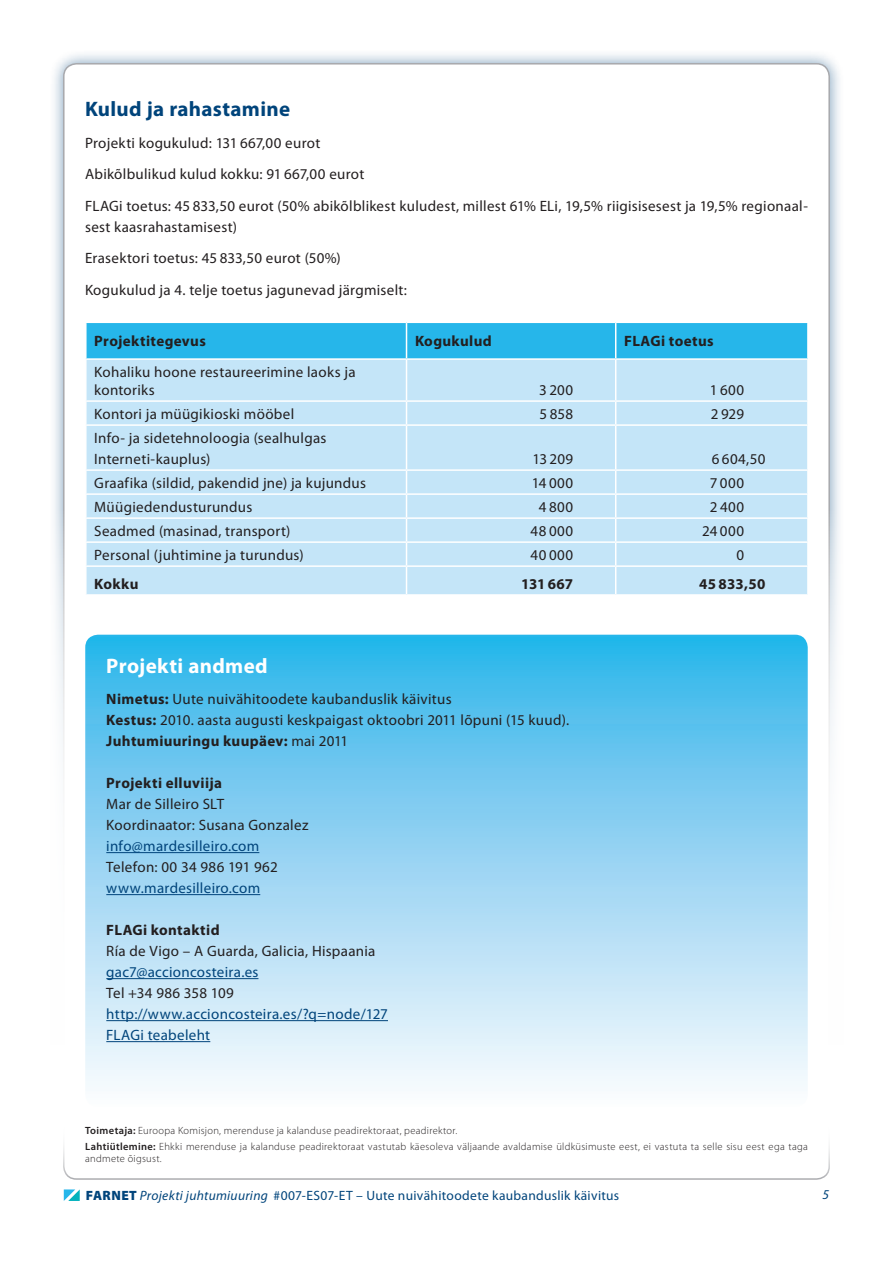
<style>
.page{position:relative;width:893px;height:1263px;background:#fff}
.page>*{position:absolute;margin:0;border:0;box-sizing:border-box;transform-origin:0 0}
.t1{font:700 21px "Myriad Pro";letter-spacing:.015em;color:#00447b}
.t2{font:700 21px "Myriad Pro";letter-spacing:.015em;color:#fff}
.t3{font:15px/31.5px "Myriad Pro";letter-spacing:.02em;color:#231f20}
.t4{font:15px/21px "Myriad Pro";letter-spacing:.02em;color:#00447b}
.t5{font:700 15px "Myriad Pro";letter-spacing:.025em;color:#231f20}
.t6{font:13.5px "Myriad Pro";letter-spacing:.02em;color:#00447b}
.t7{font:italic 13.5px "Myriad Pro";color:#00447b}
.t8{font:300 10.5px/16.2px "Myriad Pro";letter-spacing:.03em;color:#231f20}
.s1{font-weight:700}
.s2{font-weight:600}
.s3{font-weight:900}
.s4{font-style:italic}
</style>
<div class="page">
<div style="left:49px;top:49px;width:795px;height:1165px;background:#00447b;opacity:.5"></div>
<div style="left:64px;top:64px;width:765px;height:1135px;background:#fff;border-radius:13px"></div>
<div style="left:0;top:510px;width:893px;height:753px;background:#fff"></div>
<svg style="left:63px;top:1146px;width:767px;height:34px"></svg>
<svg style="left:64px;top:1189px;width:16px;height:12px"></svg>
<svg style="left:85px;top:635px;width:723px;height:452px;background:#94d5f3"></svg>
<hr style="left:106px;top:852px;width:153px;height:1px;background:#00447b">
<hr style="left:106px;top:894px;width:154px;height:1px;background:#00447b">
<hr style="left:106px;top:978px;width:152px;height:1px;background:#00447b">
<hr style="left:106px;top:1020px;width:282px;height:1px;background:#00447b">
<hr style="left:106px;top:1041px;width:104px;height:1px;background:#00447b">
<div style="left:87px;top:323px;width:720px;height:35px;background:#26b6ea"></div>
<div style="left:87px;top:360px;width:720px;height:234px;background:#c4e5f8"></div>
<hr style="left:406px;top:323px;width:1px;height:35px;background:#fff">
<hr style="left:615px;top:323px;width:1px;height:35px;background:#fff">
<hr style="left:406px;top:360px;width:1px;height:40px;background:#fff">
<hr style="left:615px;top:360px;width:1px;height:40px;background:#fff">
<hr style="left:85px;top:400px;width:321px;height:2px;background:#fff">
<hr style="left:406px;top:400px;width:210px;height:2px;background:#fff">
<svg style="left:406px;top:402px;width:1px;height:22px"></svg>
<hr style="left:616px;top:400px;width:193px;height:2px;background:#fff">
<svg style="left:615px;top:402px;width:1px;height:22px"></svg>
<hr style="left:85px;top:424px;width:321px;height:2px;background:#fff">
<hr style="left:406px;top:424px;width:210px;height:2px;background:#fff">
<hr style="left:406px;top:426px;width:1px;height:43px;background:#fff">
<hr style="left:616px;top:424px;width:193px;height:2px;background:#fff">
<hr style="left:615px;top:426px;width:1px;height:43px;background:#fff">
<hr style="left:85px;top:469px;width:321px;height:2px;background:#fff">
<hr style="left:406px;top:469px;width:210px;height:2px;background:#fff">
<hr style="left:616px;top:469px;width:193px;height:2px;background:#fff">
<hr style="left:85px;top:493px;width:321px;height:2px;background:#fff">
<hr style="left:406px;top:493px;width:210px;height:2px;background:#fff">
<hr style="left:616px;top:493px;width:193px;height:2px;background:#fff">
<hr style="left:85px;top:517px;width:321px;height:2px;background:#fff">
<hr style="left:406px;top:517px;width:210px;height:2px;background:#fff">
<hr style="left:616px;top:517px;width:193px;height:2px;background:#fff">
<hr style="left:85px;top:541px;width:321px;height:2px;background:#fff">
<hr style="left:406px;top:541px;width:210px;height:2px;background:#fff">
<hr style="left:616px;top:541px;width:193px;height:2px;background:#fff">
<hr style="left:85px;top:565px;width:321px;height:2px;background:#fff">
<hr style="left:406px;top:565px;width:210px;height:2px;background:#fff">
<svg style="left:406px;top:471px;width:1px;height:123px"></svg>
<hr style="left:616px;top:565px;width:193px;height:2px;background:#fff">
<svg style="left:615px;top:471px;width:1px;height:123px"></svg>
<h1 class="t1" style="left:85px;top:95px;width:207px">Kulud ja rahastamine</h1>
<p class="t3" style="left:85px;top:127px;width:724px">Projekti kogukulud: 131 667,00 eurot<br>Abikõlbulikud kulud kokku: 91 667,00 eurot<br>FLAGi toetus: 45 833,50 eurot (50% abikõlblikest kuludest, millest 61% ELi, 19,5% riigisisesest ja 19,5% regionaal-</p>
<p class="t3" style="left:85px;top:211px;width:323px">sest kaasrahastamisest)<br>Erasektori toetus: 45 833,50 eurot (50%)<br>Kogukulud ja 4. telje toetus jagunevad järgmiselt:</p>
<p class="t5" style="left:94px;top:331px;width:113px">Projektitegevus</p>
<p class="t5" style="left:415px;top:331px;width:78px">Kogukulud</p>
<p class="t5" style="left:624px;top:331px;width:91px">FLAGi toetus</p>
<p class="t3" style="left:94px;top:362px;width:263px;line-height:18px">Kohaliku hoone restaureerimine laoks ja kontoriks</p>
<p class="t3" style="left:539px;top:374px;width:35px">3 200</p>
<p class="t3" style="left:710px;top:374px;width:36px">1 600</p>
<p class="t3" style="left:94px;top:398px;width:202px">Kontori ja müügikioski mööbel</p>
<p class="t3" style="left:540px;top:398px;width:35px">5 858</p>
<p class="t3" style="left:711px;top:398px;width:35px">2 929</p>
<p class="t3" style="left:94px;top:427px;width:234px;line-height:21px">Info- ja sidetehnoloogia (sealhulgas<br>Interneti-kauplus)</p>
<p class="t3" style="left:532px;top:443px;width:42px">13 209</p>
<p class="t3" style="left:712px;top:443px;width:55px">6 604,50</p>
<p class="t3" style="left:94px;top:467px;width:273px">Graafika (sildid, pakendid jne) ja kujundus</p>
<p class="t3" style="left:532px;top:467px;width:43px">14 000</p>
<p class="t3" style="left:710px;top:467px;width:36px">7 000</p>
<p class="t3" style="left:94px;top:491px;width:160px">Müügiedendusturundus</p>
<p class="t3" style="left:539px;top:491px;width:36px">4 800</p>
<p class="t3" style="left:710px;top:491px;width:36px">2 400</p>
<p class="t3" style="left:94px;top:515px;width:198px">Seadmed (masinad, transport)</p>
<p class="t3" style="left:531px;top:515px;width:44px">48 000</p>
<p class="t3" style="left:702px;top:515px;width:43px">24 000</p>
<p class="t3" style="left:94px;top:539px;width:211px">Personal (juhtimine ja turundus)</p>
<p class="t3" style="left:531px;top:539px;width:44px">40 000</p>
<p class="t3" style="left:736px;top:539px;width:9px">0</p>
<p class="t5" style="left:94px;top:574px;width:46px">Kokku</p>
<p class="t5" style="left:521px;top:574px;width:53px">131 667</p>
<p class="t5" style="left:699px;top:574px;width:68px">45 833,50</p>
<h1 class="t2" style="left:106px;top:652px;width:163px">Projekti andmed</h1>
<p class="t3" style="left:106px;top:688px;width:464px;line-height:21px"><span class="s1">Nimetus:</span> Uute nuivähitoodete kaubanduslik käivitus<br><span class="s1">Kestus:</span> 2010. aasta augusti keskpaigast oktoobri 2011 lõpuni (15 kuud).<br><span class="s1">Juhtumiuuringu kuupäev:</span> mai 2011</p>
<p class="t5" style="left:106px;top:773px;width:117px">Projekti elluviija</p>
<p class="t3" style="left:106px;top:793px;width:204px;line-height:21px">Mar de Silleiro SLT<br>Koordinaator: Susana Gonzalez</p>
<p class="t4" style="left:106px;top:835px;width:154px">info@mardesilleiro.com</p>
<p class="t3" style="left:106px;top:851px;width:173px">Telefon: 00 34 986 191 962</p>
<p class="t4" style="left:106px;top:877px;width:155px">www.mardesilleiro.com</p>
<p class="t5" style="left:106px;top:920px;width:115px">FLAGi kontaktid</p>
<p class="t3" style="left:106px;top:935px;width:271px">Ría de Vigo – A Guarda, Galicia, Hispaania</p>
<p class="t4" style="left:106px;top:961px;width:154px">gac7@accioncosteira.es</p>
<p class="t3" style="left:106px;top:977px;width:129px">Tel +34 986 358 109</p>
<p class="t4" style="left:106px;top:1003px;width:283px">http://www.accioncosteira.es/?q=node/127<br>FLAGi teabeleht</p>
<p class="t8" style="left:85px;top:1122px;width:724px"><span class="s2">Toimetaja:</span> Euroopa Komisjon, merenduse ja kalanduse peadirektoraat, peadirektor.<br><span class="s2">Lahtiütlemine:</span> Ehkki merenduse ja kalanduse peadirektoraat vastutab käesoleva väljaande avaldamise üldküsimuste eest, ei vastuta ta selle sisu eest ega taga</p>
<p class="t8" style="left:85px;top:1151px;width:78px">andmete õigsust.</p>
<p class="t6" style="left:86px;top:1187px;width:535px"><span class="s3">FARNET</span> <span class="s4">Projekti juhtumiuuring</span> #007-ES07-ET – Uute nuivähitoodete kaubanduslik käivitus</p>
<p class="t7" style="left:822px;top:1186px;width:8px">5</p>
</div>
